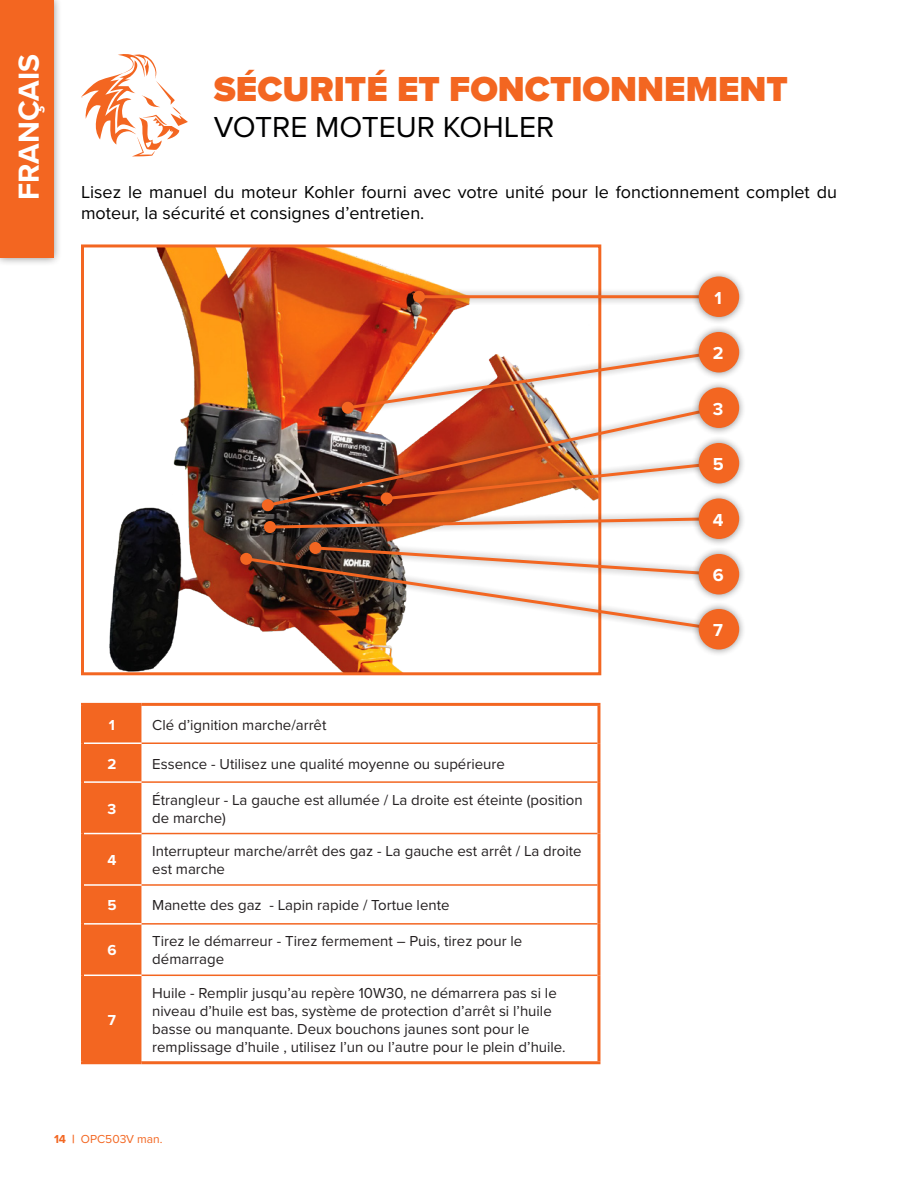
<style>
.page{position:relative;width:918px;height:1188px;background:#fff}
.page>*{position:absolute;margin:0;border:0;box-sizing:border-box;transform-origin:0 0}
.t1{font:900 36px "Proxima Nova";color:#f36621}
.t2{font:30px "Proxima Nova";color:#000001}
.t3{font:700 30px "Proxima Nova";color:#fff}
.t4{font:18px/21.6px "Proxima Nova";color:#000001}
.t5{font:700 18px "Proxima Nova";color:#fff}
.t6{font:15px/18px "Proxima Nova";color:#231f20}
.t7{font:700 15px "Proxima Nova";color:#fff}
.t8{font:12px "Proxima Nova";color:#f36621}
.s1{font-weight:700}
</style>
<div class="page">
<svg style="left:81px;top:54px;width:107px;height:102px"></svg>
<img style="left:109px;top:248px;width:346px;height:423px">
<div style="left:81px;top:244px;width:520px;height:431px;border:3px solid #f36621"></div>
<div style="left:84px;top:706px;width:57px;height:355px;background:#f36621"></div>
<hr style="left:141px;top:703px;width:459px;height:3px;background:#f36621">
<hr style="left:597px;top:706px;width:3px;height:37px;background:#f36621">
<hr style="left:597px;top:743px;width:3px;height:39px;background:#f36621">
<hr style="left:597px;top:782px;width:3px;height:52px;background:#f36621">
<hr style="left:597px;top:834px;width:3px;height:51px;background:#f36621">
<hr style="left:597px;top:885px;width:3px;height:39px;background:#f36621">
<hr style="left:597px;top:924px;width:3px;height:51px;background:#f36621">
<hr style="left:597px;top:975px;width:3px;height:86px;background:#f36621">
<hr style="left:141px;top:1061px;width:459px;height:3px;background:#f36621">
<hr style="left:141px;top:742px;width:456px;height:2px;background:#f36621">
<hr style="left:141px;top:781px;width:456px;height:2px;background:#f36621">
<hr style="left:141px;top:833px;width:456px;height:1px;background:#f36621">
<hr style="left:141px;top:884px;width:456px;height:2px;background:#f36621">
<hr style="left:141px;top:923px;width:456px;height:2px;background:#f36621">
<hr style="left:141px;top:975px;width:456px;height:1px;background:#f36621">
<hr style="left:81px;top:703px;width:60px;height:3px;background:#f36621">
<hr style="left:81px;top:706px;width:3px;height:37px;background:#f36621">
<hr style="left:81px;top:743px;width:3px;height:39px;background:#f36621">
<hr style="left:81px;top:782px;width:3px;height:52px;background:#f36621">
<hr style="left:81px;top:834px;width:3px;height:51px;background:#f36621">
<hr style="left:81px;top:885px;width:3px;height:39px;background:#f36621">
<hr style="left:81px;top:924px;width:3px;height:51px;background:#f36621">
<hr style="left:81px;top:975px;width:3px;height:86px;background:#f36621">
<hr style="left:81px;top:1061px;width:60px;height:3px;background:#f36621">
<hr style="left:84px;top:742px;width:57px;height:2px;background:#fff">
<hr style="left:84px;top:781px;width:57px;height:2px;background:#fff">
<hr style="left:84px;top:833px;width:57px;height:1px;background:#fff">
<hr style="left:84px;top:884px;width:57px;height:2px;background:#fff">
<hr style="left:84px;top:923px;width:57px;height:2px;background:#fff">
<hr style="left:84px;top:975px;width:57px;height:1px;background:#fff">
<div style="left:406px;top:284px;width:320px;height:26px;background:#231f20;opacity:.5"></div>
<hr style="left:419px;top:295px;width:300px;height:3px;background:#f36621">
<div style="left:413px;top:291px;width:12px;height:12px;background:#f36621;border-radius:50%"></div>
<div style="left:335px;top:344px;width:391px;height:77px;background:#231f20;opacity:.5"></div>
<svg style="left:344px;top:349px;width:347px;height:50px"></svg>
<div style="left:255px;top:399px;width:471px;height:119px;background:#231f20;opacity:.5"></div>
<img style="left:264px;top:404px;width:459px;height:105px">
<div style="left:262px;top:499px;width:12px;height:12px;background:#f36621;border-radius:50%"></div>
<div style="left:373px;top:455px;width:353px;height:56px;background:#231f20;opacity:.5"></div>
<svg style="left:383px;top:460px;width:308px;height:42px"></svg>
<div style="left:381px;top:492px;width:12px;height:12px;background:#f36621;border-radius:50%"></div>
<div style="left:257px;top:510px;width:469px;height:30px;background:#231f20;opacity:.5"></div>
<svg style="left:267px;top:516px;width:424px;height:14px"></svg>
<div style="left:264px;top:521px;width:12px;height:12px;background:#f36621;border-radius:50%"></div>
<div style="left:302px;top:535px;width:424px;height:48px;background:#231f20;opacity:.5"></div>
<div style="left:309px;top:542px;width:12px;height:12px;background:#f36621;border-radius:50%"></div>
<div style="left:233px;top:546px;width:493px;height:92px;background:#231f20;opacity:.5"></div>
<svg style="left:243px;top:545px;width:479px;height:88px"></svg>
<div style="left:240px;top:553px;width:12px;height:12px;background:#f36621;border-radius:50%"></div>
<div style="left:691px;top:269px;width:56px;height:55px;background:#231f20;opacity:.5"></div>
<div style="left:699px;top:276px;width:40px;height:41px;background:#f36621;border-radius:50%"></div>
<div style="left:691px;top:325px;width:56px;height:55px;background:#231f20;opacity:.5"></div>
<div style="left:699px;top:332px;width:40px;height:40px;background:#f36621;border-radius:50%"></div>
<div style="left:691px;top:380px;width:56px;height:55px;background:#231f20;opacity:.5"></div>
<div style="left:699px;top:387px;width:40px;height:41px;background:#f36621;border-radius:50%"></div>
<div style="left:691px;top:436px;width:56px;height:55px;background:#231f20;opacity:.5"></div>
<div style="left:699px;top:443px;width:40px;height:40px;background:#f36621;border-radius:50%"></div>
<div style="left:691px;top:491px;width:56px;height:55px;background:#231f20;opacity:.5"></div>
<div style="left:699px;top:498px;width:40px;height:41px;background:#f36621;border-radius:50%"></div>
<div style="left:691px;top:547px;width:56px;height:55px;background:#231f20;opacity:.5"></div>
<div style="left:699px;top:554px;width:40px;height:40px;background:#f36621;border-radius:50%"></div>
<div style="left:691px;top:602px;width:56px;height:55px;background:#231f20;opacity:.5"></div>
<div style="left:699px;top:609px;width:40px;height:41px;background:#f36621;border-radius:50%"></div>
<div style="left:0;top:0;width:62px;height:266px;background:#231f20;opacity:.5"></div>
<div style="left:0;top:0;width:54px;height:258px;background:#f36621"></div>
<h2 class="t3" style="left:6px;top:200px;width:147px;rotate:-90deg">FRANÇAIS</h2>
<h1 class="t1" style="left:214px;top:63px;width:576px">SÉCURITÉ ET FONCTIONNEMENT</h1>
<h2 class="t2" style="left:214px;top:105px;width:342px">VOTRE MOTEUR KOHLER</h2>
<p class="t4" style="left:81px;top:180px;width:757px">Lisez le manuel du moteur Kohler fourni avec votre unité pour le fonctionnement complet du moteur, la sécurité et consignes d’entretien.</p>
<p class="t5" style="left:715px;top:284px;width:9px">1</p>
<p class="t5" style="left:713px;top:340px;width:12px">2</p>
<p class="t5" style="left:713px;top:395px;width:12px">3</p>
<p class="t5" style="left:713px;top:451px;width:12px">5</p>
<p class="t5" style="left:713px;top:506px;width:12px">4</p>
<p class="t5" style="left:713px;top:562px;width:12px">6</p>
<p class="t5" style="left:713px;top:617px;width:11px">7</p>
<p class="t7" style="left:109px;top:714px;width:8px">1</p>
<p class="t6" style="left:152px;top:715px;width:176px">Clé d’ignition marche/arrêt</p>
<p class="t7" style="left:107px;top:752px;width:10px">2</p>
<p class="t6" style="left:152px;top:754px;width:354px">Essence - Utilisez une qualité moyenne ou supérieure</p>
<p class="t7" style="left:108px;top:798px;width:10px">3</p>
<p class="t6" style="left:152px;top:790px;width:432px">Étrangleur - La gauche est allumée / La droite est éteinte (position de marche)</p>
<p class="t7" style="left:108px;top:849px;width:10px">4</p>
<p class="t6" style="left:152px;top:842px;width:431px">Interrupteur marche/arrêt des gaz - La gauche est arrêt / La droite est marche</p>
<p class="t7" style="left:107px;top:894px;width:11px">5</p>
<p class="t6" style="left:152px;top:896px;width:299px">Manette des gaz - Lapin rapide / Tortue lente</p>
<p class="t7" style="left:107px;top:939px;width:11px">6</p>
<p class="t6" style="left:152px;top:932px;width:372px">Tirez le démarreur - Tirez fermement – Puis, tirez pour le démarrage</p>
<p class="t7" style="left:108px;top:1009px;width:10px">7</p>
<p class="t6" style="left:152px;top:983px;width:415px">Huile - Remplir jusqu’au repère 10W30, ne démarrera pas si le niveau d’huile est bas, système de protection d’arrêt si l’huile basse ou manquante. Deux bouchons jaunes sont pour le remplissage d’huile , utilisez l’un ou l’autre pour le plein d’huile.</p>
<p class="t8" style="left:54px;top:1131px;width:110px"><span class="s1">14 |</span> OPC503V man.</p>
</div>
